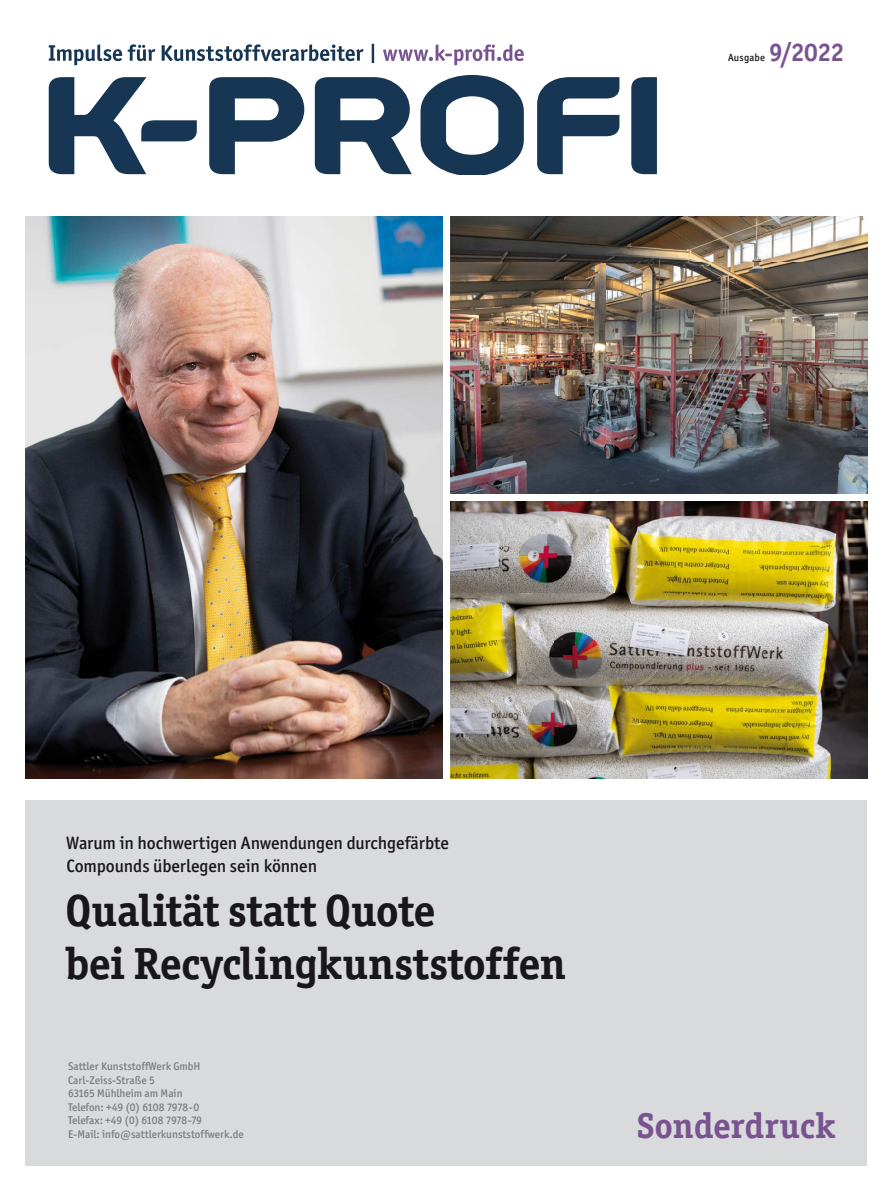
<style>
.page{position:relative;width:893px;height:1191px;background:#fff}
.page>*{position:absolute;margin:0;border:0;box-sizing:border-box;transform-origin:0 0}
.t1{font:700 45px/52.5px "Officina Ser ITC Std";color:#1a171c}
.t2{font:700 36px "Officina Ser ITC Std";letter-spacing:.005em;color:#79538f}
.t3{font:700 25.5px "Officina Ser ITC Std";color:#79538f}
.t4{font:500 18px/22.5px "Officina Sans ITC Std";letter-spacing:-.005em;color:#1a171c}
.t5{font:500 11.25px/13.5px "Officina Sans ITC Std";color:#7b7c7e}
.t6{font:500 10.5px "Officina Sans ITC Std";letter-spacing:.02em;color:#1a171c}
</style>
<div class="page">
<svg style="left:49px;top:75px;width:608px;height:100px"></svg>
<svg style="left:383px;top:44px;width:141px;height:21px"></svg>
<svg style="left:49px;top:44px;width:325px;height:21px"></svg>
<div style="left:26px;top:799px;width:841px;height:366px;background:#d9dadb"></div>
<img style="left:451px;top:502px;width:416px;height:276px">
<img style="left:451px;top:217px;width:416px;height:276px">
<img style="left:26px;top:217px;width:416px;height:561px">
<p class="t6" style="left:728px;top:51px;width:38px">Ausgabe</p>
<h3 class="t3" style="left:769px;top:36px;width:76px">9/2022</h3>
<h3 class="t4" style="left:66px;top:832px;width:384px">Warum in hochwertigen Anwendungen durchgefärbte<br>Compounds überlegen sein können</h3>
<h1 class="t1" style="left:65px;top:884px;width:503px">Qualität statt Quote<br>bei Recyclingkunststoffen</h1>
<p class="t5" style="left:68px;top:1059px;width:177px">Sattler KunststoffWerk GmbH<br>Carl-Zeiss-Straße 5<br>63165 Mühlheim am Main<br>Telefon: +49 (0) 6108 7978-0<br>Telefax: +49 (0) 6108 7978-79<br>E-Mail: info@sattlerkunststoffwerk.de</p>
<h2 class="t2" style="left:637px;top:1103px;width:200px">Sonderdruck</h2>
</div>
